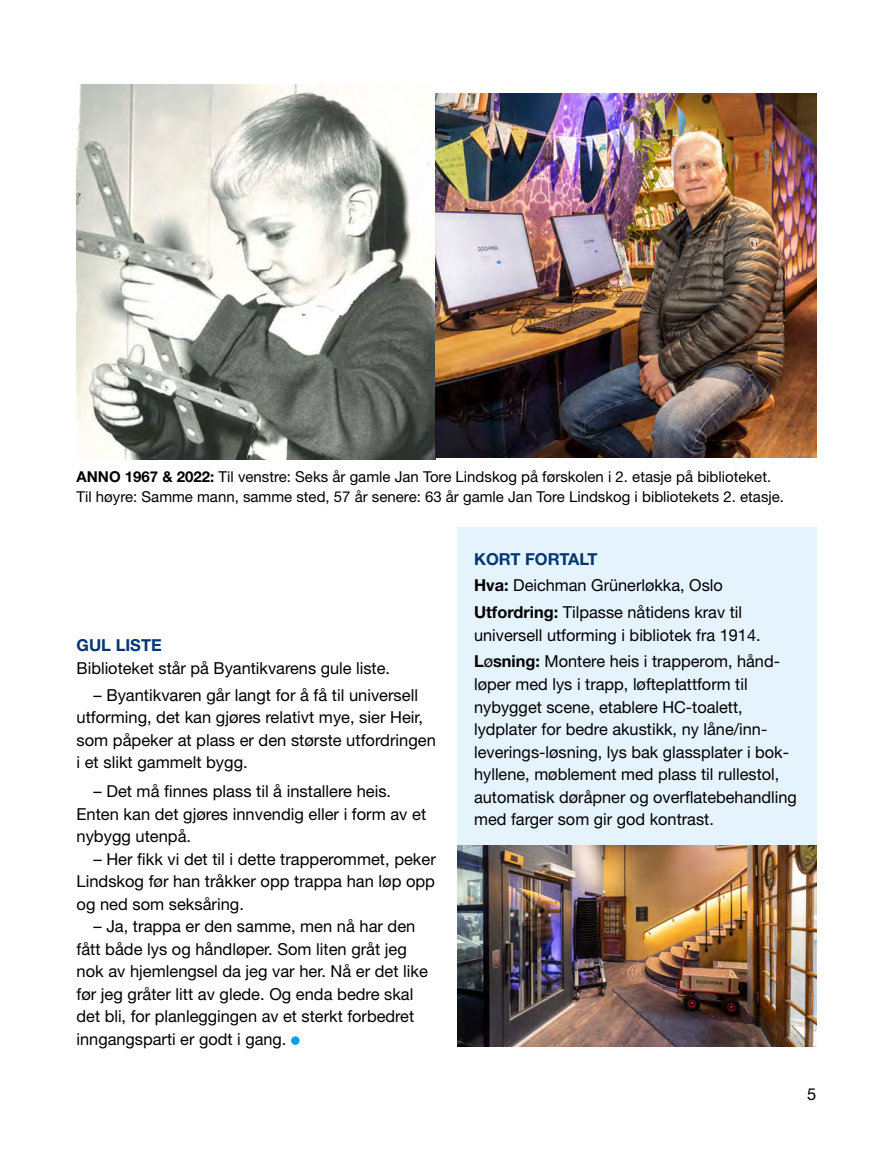
<style>
.page{position:relative;width:893px;height:1149px;background:#fff}
.page>*{position:absolute;margin:0;border:0;box-sizing:border-box;transform-origin:0 0}
.t1{font:16.5px/22.5px "Helvetica Neue LT Pro";color:#000}
.t2{font:700 16.5px "Helvetica Neue LT Pro";color:#003671}
.t3{font:15px/19.5px "Helvetica Neue LT Pro";color:#000}
.s1{font-weight:700}
.s2{font-weight:700;color:#003671}
</style>
<div class="page">
<img style="left:77px;top:84px;width:359px;height:375px">
<img style="left:436px;top:93px;width:380px;height:364px">
<svg style="left:291px;top:1035px;width:9px;height:9px"></svg>
<div style="left:457px;top:527px;width:359px;height:318px;background:#e5f3fd"></div>
<img style="left:457px;top:845px;width:359px;height:201px">
<p class="t3" style="left:77px;top:466px;width:709px"><span class="s1">ANNO 1967 &amp; 2022:</span> Til venstre: Seks år gamle Jan Tore Lindskog på førskolen i 2. etasje på biblioteket.<br>Til høyre: Samme mann, samme sted, 57 år senere: 63 år gamle Jan Tore Lindskog i bibliotekets 2. etasje.</p>
<p class="t2" style="left:77px;top:635px;width:87px">GUL LISTE</p>
<p class="t1" style="left:77px;top:656px;width:315px">Biblioteket står på Byantikvarens gule liste.</p>
<p class="t1" style="left:77px;top:683px;width:361px;text-indent:17px">– Byantikvaren går langt for å få til universell utforming, det kan gjøres relativt mye, sier Heir, som påpeker at plass er den største utfordringen i et slikt gammelt bygg.</p>
<p class="t1" style="left:77px;top:779px;width:351px;text-indent:17px">– Det må finnes plass til å installere heis.<br>Enten kan det gjøres innvendig eller i form av et nybygg utenpå.</p>
<p class="t1" style="left:77px;top:847px;width:361px;text-align:justify;text-indent:17px">– Her fikk vi det til i dette trapperommet, peker Lindskog før han tråkker opp trappa han løp opp og ned som seksåring.</p>
<p class="t1" style="left:77px;top:914px;width:353px;text-indent:17px">– Ja, trappa er den samme, men nå har den fått både lys og håndløper. Som liten gråt jeg nok av hjemlengsel da jeg var her. Nå er det like før jeg gråter litt av glede. Og enda bedre skal det bli, for planleggingen av et sterkt forbedret inngangsparti er godt i gang.</p>
<p class="t1" style="left:474px;top:545px;width:270px;line-height:26.7px"><span class="s2">KORT FORTALT<br></span><span class="s1">Hva:</span> Deichman Grünerløkka, Oslo<br><span class="s1">Utfordring:</span> Tilpasse nåtidens krav til</p>
<p class="t1" style="left:474px;top:621px;width:306px;line-height:26.7px">universell utforming i bibliotek fra 1914.<br><span class="s1">L</span>ø<span class="s1">sning:</span> Montere heis i trapperom, hånd-</p>
<p class="t1" style="left:474px;top:672px;width:324px">løper med lys i trapp, løfteplattform til nybygget scene, etablere HC-toalett, lydplater for bedre akustikk, ny låne/inn&shy;leverings-løsning, lys bak glassplater i bok&shy;hyllene, møblement med plass til rullestol, automatisk døråpner og overflatebehandling med farger som gir god kontrast.</p>
<p class="t1" style="left:807px;top:1081px;width:11px">5</p>
</div>
